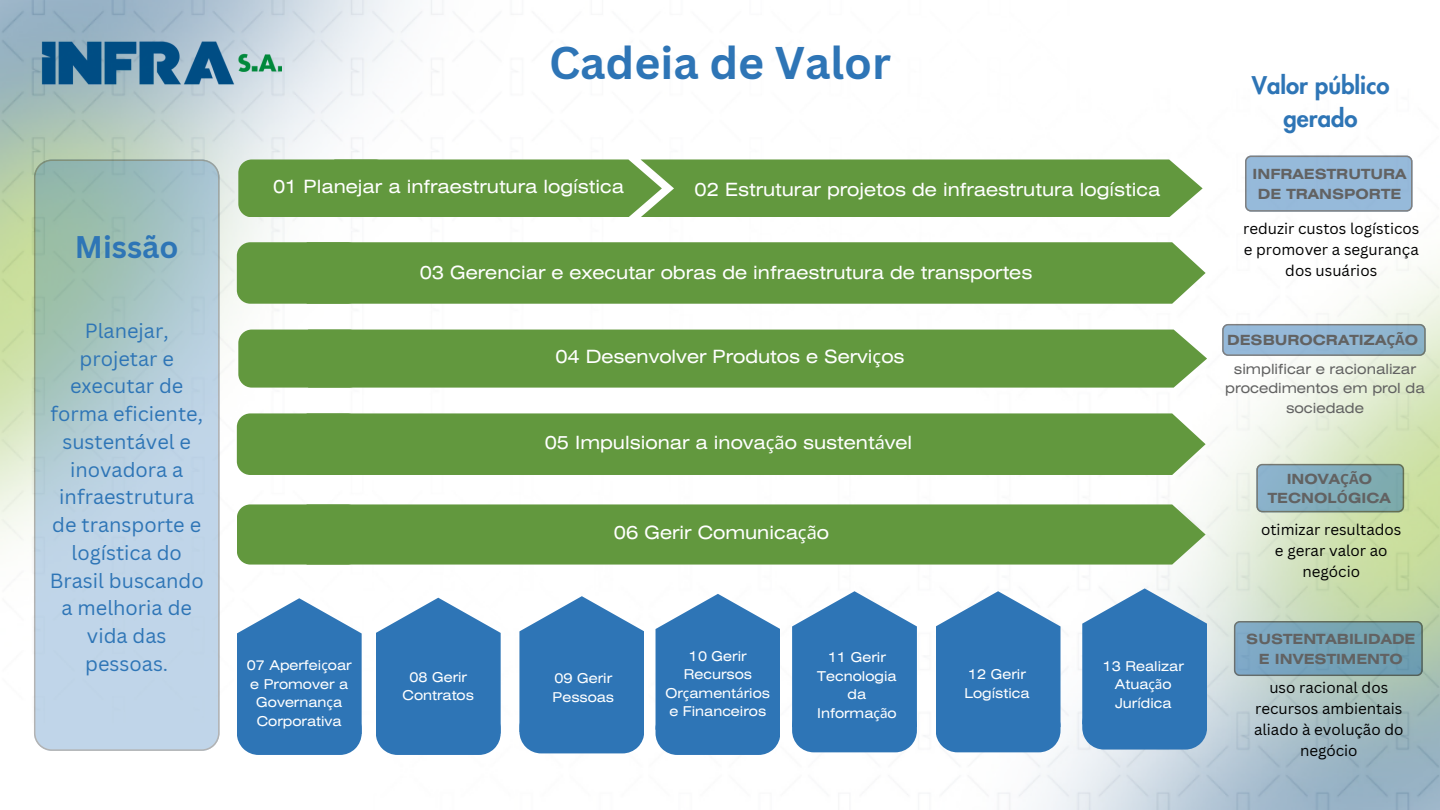
<style>
.page{position:relative;width:1440px;height:810px;background:#fff}
.page>*{position:absolute;margin:0;border:0;box-sizing:border-box;transform-origin:0 0}
.t1{font:700 44.6px "Canva Sans";color:#2e75b6}
.t2{font:700 30.5px "Canva Sans";color:#2e75b6}
.t3{font:800 23.8px/33px "Futura LT Pro";color:#2e75b6;text-align:center}
.t4{font:20px/27.8px "Canva Sans";color:#2e75b6;text-align:center}
.t5{font:18.2px "Helios Ext";color:#fff}
.t6{font:15.1px/21px "Canva Sans";color:#000;text-align:center}
.t7{font:700 14px/19.5px "Helios Ext";color:#626262;text-align:center}
.t8{font:14px/19.5px "Helios Ext";color:#626262;text-align:center}
.t9{font:13.5px/18.5px "Helios Ext";color:#fff;text-align:center}
.s1{font-family:"Noto Sans"}
</style>
<div class="page">
<img style="left:0;top:0;width:1440px;height:810px">
<svg style="left:237px;top:598px;width:125px;height:157px;background:#4886bf"></svg>
<img style="left:34px;top:28px;width:247px;height:67px">
<svg style="left:376px;top:598px;width:125px;height:157px;background:#4785be"></svg>
<svg style="left:519px;top:596px;width:125px;height:157px;background:#4886bf"></svg>
<svg style="left:656px;top:594px;width:124px;height:161px;background:#4685be"></svg>
<svg style="left:792px;top:591px;width:125px;height:161px;background:#4785be"></svg>
<svg style="left:936px;top:591px;width:125px;height:161px;background:#4785be"></svg>
<svg style="left:1082px;top:588px;width:125px;height:162px;background:#4886be"></svg>
<svg style="left:1222px;top:324px;width:203px;height:32px;background:#90b1ca"></svg>
<svg style="left:1256px;top:464px;width:148px;height:48px;background:#81a9b5"></svg>
<svg style="left:1245px;top:156px;width:167px;height:56px;background:#94b6d4"></svg>
<svg style="left:1234px;top:621px;width:189px;height:55px;background:#759fb2"></svg>
<svg style="left:34px;top:159px;width:186px;height:592px;background:#b3ccd5"></svg>
<div style="left:238px;top:159px;width:151px;height:58px;background:#62983e;border-radius:14px"></div>
<div style="left:334px;top:159px;width:869px;height:58px;background:#62983e"></div>
<div style="left:351px;top:504px;width:855px;height:61px;background:#62983e"></div>
<div style="left:237px;top:504px;width:124px;height:61px;background:#62983e;border-radius:14px"></div>
<div style="left:351px;top:413px;width:855px;height:62px;background:#62983e"></div>
<div style="left:237px;top:413px;width:124px;height:62px;background:#62983e;border-radius:14px"></div>
<div style="left:352px;top:330px;width:855px;height:58px;background:#62983e"></div>
<div style="left:238px;top:330px;width:124px;height:58px;background:#62983e;border-radius:14px"></div>
<div style="left:351px;top:242px;width:855px;height:62px;background:#62983e"></div>
<div style="left:237px;top:242px;width:124px;height:62px;background:#62983e;border-radius:13px"></div>
<p class="t2" style="left:75px;top:226px;width:105px">Missão</p>
<p class="t4" style="left:50px;top:316px;width:156px">Planejar, projetar e executar de forma eficiente, sustentável e inovadora a infraestrutura de transporte e logística do<br>Brasil buscando a melhoria de vida das pessoas.</p>
<p class="t1" style="left:549px;top:31px;width:343px">Cadeia de Valor</p>
<p class="t5" style="left:273px;top:180px;width:352px">01 Planejar a infraestrutura log<span class="s1">í</span>stica</p>
<p class="t5" style="left:695px;top:182px;width:467px">02 Estruturar projetos de infraestrutura log<span class="s1">í</span>stica</p>
<p class="t5" style="left:420px;top:266px;width:614px">03 Gerenciar e executar obras de infraestrutura de transportes</p>
<p class="t5" style="left:555px;top:350px;width:351px">04 Desenvolver Produtos e Servi<span class="s1">ç</span>os</p>
<p class="t5" style="left:545px;top:435px;width:369px">05 Impulsionar a inova<span class="s1">çã</span>o sustent<span class="s1">á</span>vel</p>
<p class="t9" style="left:247px;top:657px;width:106px">07 Aperfei<span class="s1">ç</span>oar e Promover a<br>Governan<span class="s1">ç</span>a<br>Corporativa</p>
<p class="t9" style="left:403px;top:669px;width:73px">08 Gerir<br>Contratos</p>
<p class="t5" style="left:614px;top:525px;width:217px">06 Gerir Comunica<span class="s1">çã</span>o</p>
<p class="t9" style="left:553px;top:670px;width:63px;text-align:left">09 Gerir<br>Pessoas</p>
<p class="t9" style="left:666px;top:648px;width:106px">10 Gerir<br>Recursos<br>Or<span class="s1">ç</span>ament<span class="s1">á</span>rios e Financeiros</p>
<p class="t9" style="left:817px;top:650px;width:81px">11 Gerir<br>Tecnologia da<br>Informa<span class="s1">çã</span>o</p>
<p class="t9" style="left:964px;top:667px;width:67px;text-align:left">12 Gerir<br>Log<span class="s1">í</span>stica</p>
<p class="t9" style="left:1103px;top:658px;width:83px">13 Realizar<br>Atua<span class="s1">çã</span>o<br>Jur<span class="s1">í</span>dica</p>
<p class="t3" style="left:1252px;top:69px;width:139px">Valor público gerado</p>
<p class="t7" style="left:1253px;top:166px;width:155px">INFRAESTRUTURA<br>DE TRANSPORTE</p>
<p class="t6" style="left:1243px;top:218px;width:178px">reduzir custos logísticos e promover a segurança dos usuários</p>
<p class="t7" style="left:1227px;top:332px;width:193px">DESBUROCRATIZA<span class="s1">ÇÃ</span>O</p>
<p class="t8" style="left:1225px;top:360px;width:201px">simplificar e racionalizar procedimentos em prol da sociedade</p>
<p class="t7" style="left:1287px;top:470px;width:87px">INOVA<span class="s1">ÇÃ</span>O</p>
<p class="t7" style="left:1268px;top:490px;width:124px">TECNOL<span class="s1">Ó</span>GICA</p>
<p class="t6" style="left:1261px;top:519px;width:142px">otimizar resultados e gerar valor ao negócio</p>
<p class="t7" style="left:1246px;top:631px;width:171px">SUSTENTABILIDADE</p>
<p class="t7" style="left:1259px;top:650px;width:145px">E INVESTIMENTO</p>
<p class="t6" style="left:1254px;top:677px;width:151px">uso racional dos recursos ambientais aliado à evolução do negócio</p>
</div>
